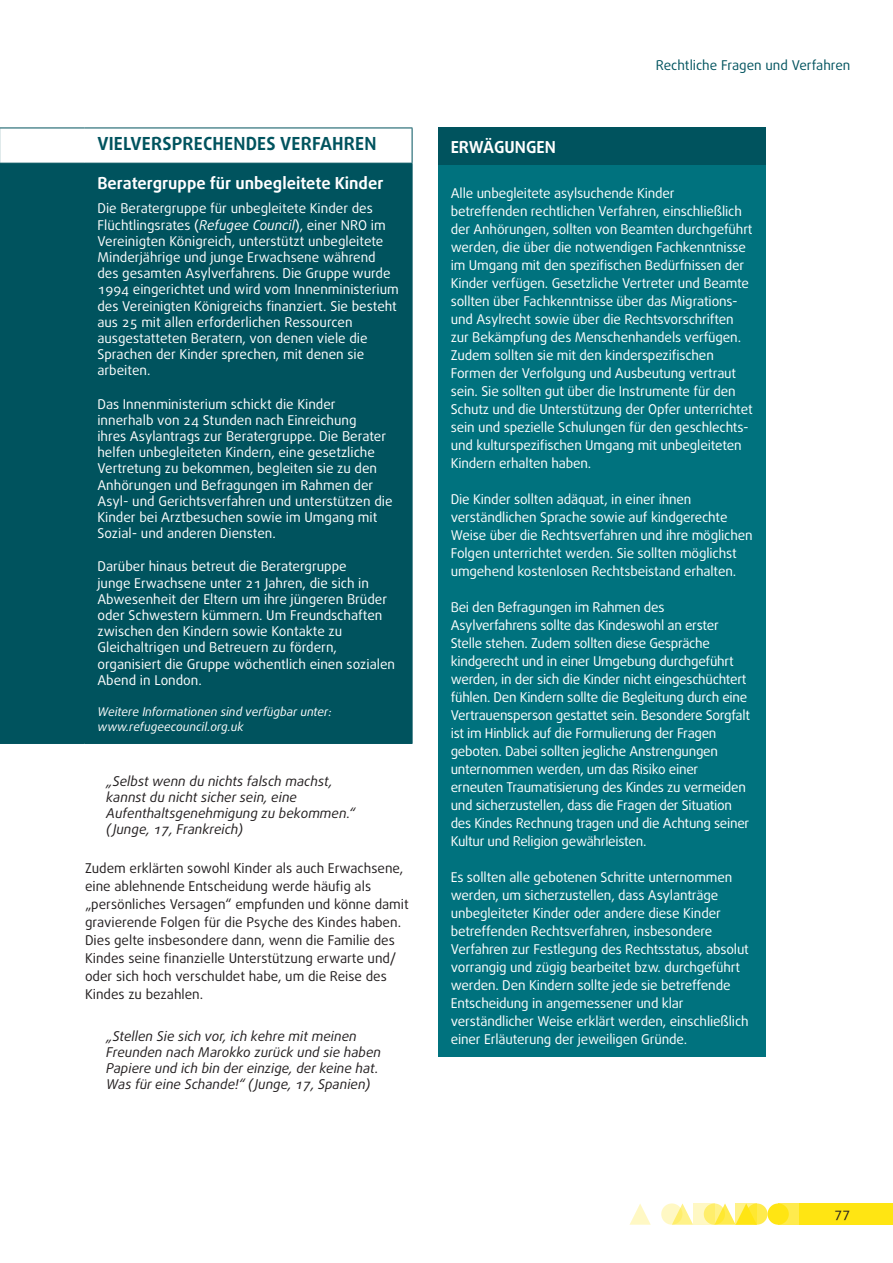
<style>
.page{position:relative;width:893px;height:1263px;background:#fff}
.page>*{position:absolute;margin:0;border:0;box-sizing:border-box;transform-origin:0 0}
.opinion_title_green{font:700 18px "Daxline Pro";letter-spacing:.01em;color:#00535e}
.opinion_title_2{font:700 16.5px "Daxline Pro";color:#fff}
.title_4_Paper{font:700 16.5px "Daxline Pro";color:#fff}
.Body_EN_Paper{font:13.5px/18px "Daxline Pro";letter-spacing:-.01em;color:#fff}
.opinion_box_green{font:13.5px/16.2px "Daxline Pro";color:#fff}
.Body_EN{font:13.5px/18px "Daxline Pro";color:#231f20}
.quotes{font:italic 13.5px/16.2px "Daxline Pro";color:#231f20}
.t1{font:13.5px "Daxline Pro";color:#00535e}
.opinion_quote_green{font:italic 12px/14.4px "Daxline Pro";color:#fff}
.s1{font-style:italic}
</style>
<div class="page">
<div style="left:746px;top:1203px;width:21px;height:22px;background:#ffeb4e;border-radius:50%"></div>
<div style="left:778px;top:1203px;width:21px;height:22px;background:#ffeb4e"></div>
<div style="left:799px;top:1203px;width:94px;height:22px;background:#ffe513"></div>
<svg style="left:675px;top:1203px;width:18px;height:22px"></svg>
<svg style="left:629px;top:1204px;width:22px;height:21px"></svg>
<div style="left:767px;top:1203px;width:22px;height:22px;background:#ffe513;border-radius:50%"></div>
<svg style="left:718px;top:1203px;width:18px;height:22px"></svg>
<svg style="left:704px;top:1203px;width:21px;height:22px"></svg>
<svg style="left:661px;top:1203px;width:21px;height:22px"></svg>
<svg style="left:736px;top:1203px;width:21px;height:22px"></svg>
<svg style="left:693px;top:1203px;width:21px;height:22px"></svg>
<div style="left:1px;top:164px;width:411px;height:579px;background:#00535e"></div>
<hr style="left:0;top:128px;width:85px;height:1px;background:#00535e">
<hr style="left:0;top:128px;width:1px;height:35px;background:#00535e">
<hr style="left:85px;top:128px;width:327px;height:1px;background:#00535e">
<hr style="left:412px;top:128px;width:1px;height:35px;background:#00535e">
<hr style="left:0;top:163px;width:85px;height:1px;background:#00535e">
<hr style="left:0;top:164px;width:1px;height:579px;background:#00535e">
<hr style="left:85px;top:163px;width:327px;height:1px;background:#00535e">
<hr style="left:412px;top:164px;width:1px;height:579px;background:#00535e">
<hr style="left:0;top:743px;width:85px;height:1px;background:#00535e">
<hr style="left:85px;top:743px;width:327px;height:1px;background:#00535e">
<hr style="left:84px;top:164px;width:1px;height:579px;background:#00535e">
<div style="left:438px;top:128px;width:327px;height:38px;background:#00535e"></div>
<div style="left:438px;top:166px;width:327px;height:891px;background:#00727e"></div>
<p class="opinion_title_green" style="left:98px;top:132px;width:280px">VIELVERSPRECHENDES VERFAHREN</p>
<p class="opinion_title_2" style="left:97px;top:172px;width:288px">Beratergruppe für unbegleitete Kinder</p>
<p class="opinion_box_green" style="left:97px;top:201px;width:303px">Die Beratergruppe für unbegleitete Kinder des Flüchtlingsrates (<span class="s1">Refugee Council</span>), einer NRO im Vereinigten Königreich, unterstützt unbegleitete Minderjährige und junge Erwachsene während des gesamten Asylverfahrens. Die Gruppe wurde 1994 eingerichtet und wird vom Innenministerium des Vereinigten Königreichs finanziert. Sie besteht aus 25 mit allen erforderlichen Ressourcen ausgestatteten Beratern, von denen viele die Sprachen der Kinder sprechen, mit denen sie arbeiten.</p>
<p class="opinion_box_green" style="left:97px;top:396px;width:297px">Das Innenministerium schickt die Kinder innerhalb von 24 Stunden nach Einreichung<br>ihres Asylantrags zur Beratergruppe. Die Berater helfen unbegleiteten Kindern, eine gesetzliche Vertretung zu bekommen, begleiten sie zu den Anhörungen und Befragungen im Rahmen der Asyl- und Gerichtsverfahren und unterstützen die Kinder bei Arztbesuchen sowie im Umgang mit Sozial- und anderen Diensten.</p>
<p class="opinion_box_green" style="left:97px;top:559px;width:299px">Darüber hinaus betreut die Beratergruppe<br>junge Erwachsene unter 21 Jahren, die sich in Abwesenheit der Eltern um ihre jüngeren Brüder oder Schwestern kümmern. Um Freundschaften zwischen den Kindern sowie Kontakte zu Gleichaltrigen und Betreuern zu fördern, organisiert die Gruppe wöchentlich einen sozialen Abend in London.</p>
<p class="opinion_quote_green" style="left:97px;top:705px;width:236px">Weitere Informationen sind verfügbar unter: www.refugeecouncil.org.uk</p>
<p class="quotes" style="left:106px;top:773px;width:251px">„Selbst wenn du nichts falsch machst, kannst du nicht sicher sein, eine Aufenthaltsgenehmigung zu bekommen.“ ( Junge, 17, Frankreich)</p>
<p class="Body_EN" style="left:85px;top:859px;width:325px">Zudem erklärten sowohl Kinder als auch Erwachsene, eine ablehnende Entscheidung werde häufig als „persönliches Versagen“ empfunden und könne damit gravierende Folgen für die Psyche des Kindes haben.<br>Dies gelte insbesondere dann, wenn die Familie des Kindes seine finanzielle Unterstützung erwarte und/ oder sich hoch verschuldet habe, um die Reise des Kindes zu bezahlen.</p>
<p class="quotes" style="left:106px;top:1028px;width:276px">„Stellen Sie sich vor, ich kehre mit meinen Freunden nach Marokko zurück und sie haben Papiere und ich bin der einzige, der keine hat.<br>Was für eine Schande!“ ( Junge, 17, Spanien)</p>
<p class="t1" style="left:656px;top:56px;width:196px">Rechtliche Fragen und Verfahren</p>
<p class="title_4_Paper" style="left:451px;top:136px;width:107px">ERWÄGUNGEN</p>
<p class="Body_EN_Paper" style="left:451px;top:184px;width:303px">Alle unbegleitete asylsuchende Kinder betreffenden rechtlichen Verfahren, einschließlich der Anhörungen, sollten von Beamten durchgeführt werden, die über die notwendigen Fachkenntnisse im Umgang mit den spezifischen Bedürfnissen der Kinder verfügen. Gesetzliche Vertreter und Beamte sollten über Fachkenntnisse über das Migrations&shy;und Asylrecht sowie über die Rechtsvorschriften zur Bekämpfung des Menschenhandels verfügen.<br>Zudem sollten sie mit den kinderspezifischen Formen der Verfolgung und Ausbeutung vertraut sein. Sie sollten gut über die Instrumente für den Schutz und die Unterstützung der Opfer unterrichtet sein und spezielle Schulungen für den geschlechts&shy;und kulturspezifischen Umgang mit unbegleiteten Kindern erhalten haben.</p>
<p class="Body_EN_Paper" style="left:451px;top:490px;width:303px">Die Kinder sollten adäquat, in einer ihnen verständlichen Sprache sowie auf kindgerechte Weise über die Rechtsverfahren und ihre möglichen Folgen unterrichtet werden. Sie sollten möglichst umgehend kostenlosen Rechtsbeistand erhalten.</p>
<p class="Body_EN_Paper" style="left:451px;top:598px;width:301px">Bei den Befragungen im Rahmen des Asylverfahrens sollte das Kindeswohl an erster Stelle stehen. Zudem sollten diese Gespräche kindgerecht und in einer Umgebung durchgeführt werden, in der sich die Kinder nicht eingeschüchtert fühlen. Den Kindern sollte die Begleitung durch eine Vertrauensperson gestattet sein. Besondere Sorgfalt ist im Hinblick auf die Formulierung der Fragen geboten. Dabei sollten jegliche Anstrengungen unternommen werden, um das Risiko einer erneuten Traumatisierung des Kindes zu vermeiden und sicherzustellen, dass die Fragen der Situation des Kindes Rechnung tragen und die Achtung seiner Kultur und Religion gewährleisten.</p>
<p class="Body_EN_Paper" style="left:451px;top:868px;width:300px">Es sollten alle gebotenen Schritte unternommen werden, um sicherzustellen, dass Asylanträge unbegleiteter Kinder oder andere diese Kinder betreffenden Rechtsverfahren, insbesondere Verfahren zur Festlegung des Rechtsstatus, absolut vorrangig und zügig bearbeitet bzw. durchgeführt werden. Den Kindern sollte jede sie betreffende Entscheidung in angemessener und klar verständlicher Weise erklärt werden, einschließlich einer Erläuterung der jeweiligen Gründe.</p>
<p class="Body_EN" style="left:834px;top:1204px;width:17px">77</p>
</div>
